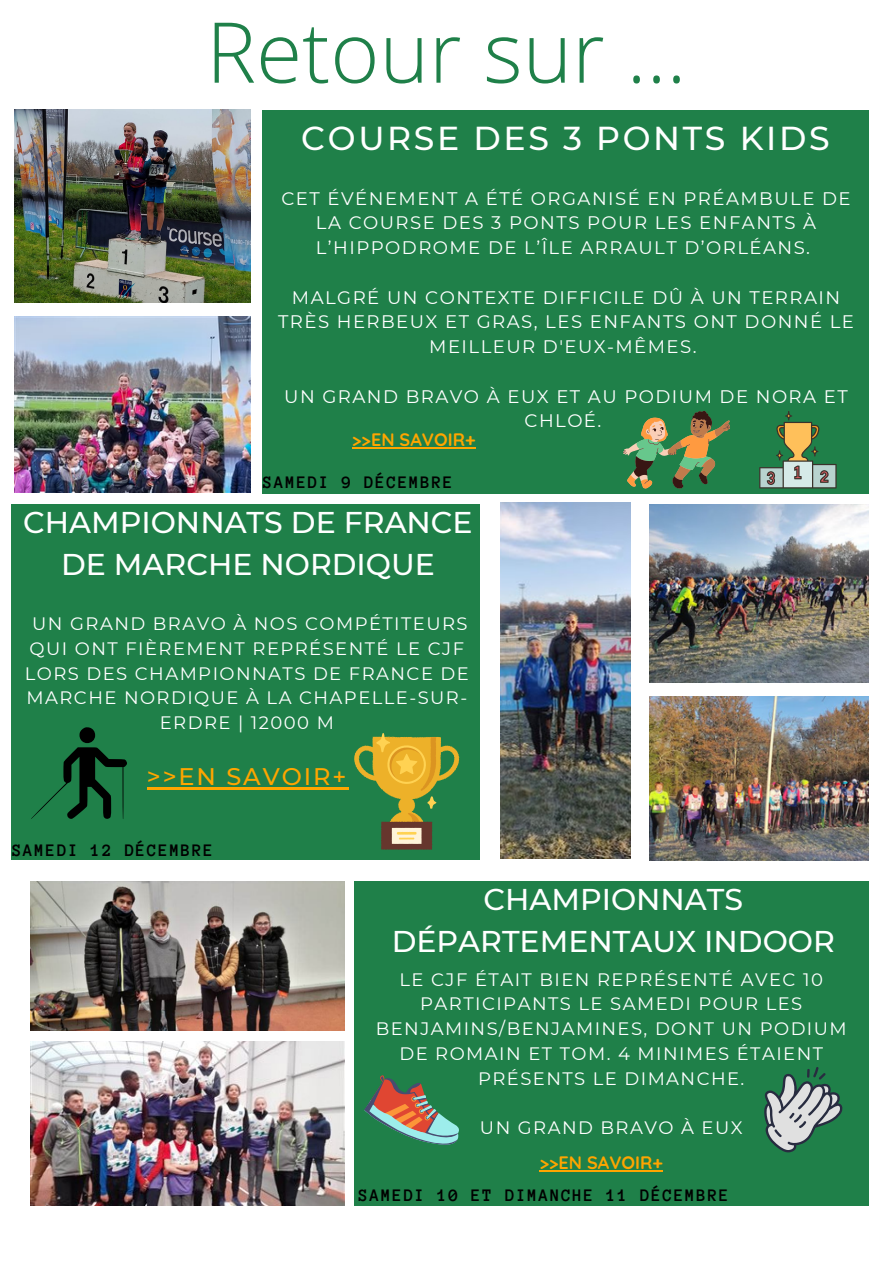
<style>
.page{position:relative;width:893px;height:1264px;background:#fff}
.page>*{position:absolute;margin:0;border:0;box-sizing:border-box;transform-origin:0 0}
.t1{font:300 83.85px "Open Sans";color:#1f8049}
.t2{font:500 33.15px "Montserrat";letter-spacing:.08em;color:#fff}
.t3{font:500 30px/41.5px "Montserrat";color:#fff;text-align:center}
.t4{font:500 24px "Montserrat";letter-spacing:.08em;color:#ffa500}
.t5{font:18.15px/24.8px "Montserrat";letter-spacing:.08em;color:#fff;text-align:center}
.t6{font:18px/24.8px "Montserrat";letter-spacing:.08em;color:#fff;text-align:center}
.t7{font:700 18px "Anonymous Pro";letter-spacing:.08em;color:#000}
.t8{font:700 18px "Quicksand";color:#ffa500}
</style>
<div class="page">
<div style="left:262px;top:110px;width:606px;height:383px;background:#1f8049"></div>
<div style="left:11px;top:504px;width:469px;height:356px;background:#1f8049"></div>
<hr style="left:147px;top:787px;width:201px;height:2px;background:#ffa500">
<div style="left:354px;top:881px;width:514px;height:324px;background:#1f8049"></div>
<svg style="left:623px;top:411px;width:107px;height:77px"></svg>
<img style="left:15px;top:316px;width:236px;height:177px">
<img style="left:15px;top:110px;width:236px;height:192px">
<img style="left:500px;top:502px;width:131px;height:356px">
<img style="left:649px;top:504px;width:219px;height:178px">
<img style="left:649px;top:696px;width:219px;height:164px">
<img style="left:31px;top:1041px;width:313px;height:164px">
<img style="left:31px;top:881px;width:313px;height:149px">
<svg style="left:759px;top:411px;width:77px;height:77px"></svg>
<svg style="left:31px;top:727px;width:96px;height:92px"></svg>
<svg style="left:354px;top:733px;width:105px;height:116px"></svg>
<svg style="left:364px;top:1075px;width:95px;height:69px"></svg>
<svg style="left:764px;top:1067px;width:78px;height:85px"></svg>
<hr style="left:352px;top:447px;width:123px;height:1px;background:#ffa500">
<hr style="left:539px;top:1170px;width:124px;height:1px;background:#ffa500">
<h1 class="t1" style="left:206px;top:-7px;width:482px">Retour sur ...</h1>
<h2 class="t2" style="left:301px;top:117px;width:529px">COURSE DES 3 PONTS KIDS</h2>
<p class="t5" style="left:281px;top:186px;width:570px">CET ÉVÉNEMENT A ÉTÉ ORGANISÉ EN PRÉAMBULE DE<br>LA COURSE DES 3 PONTS POUR LES ENFANTS À<br>L’HIPPODROME DE L’ÎLE ARRAULT D’ORLÉANS.</p>
<p class="t5" style="left:278px;top:285px;width:577px">MALGRÉ UN CONTEXTE DIFFICILE DÛ À UN TERRAIN<br>TRÈS HERBEUX ET GRAS, LES ENFANTS ONT DONNÉ LE<br>MEILLEUR D'EUX-MÊMES.</p>
<p class="t5" style="left:284px;top:383px;width:565px">UN GRAND BRAVO À EUX ET AU PODIUM DE NORA ET<br>CHLOÉ.</p>
<p class="t8" style="left:352px;top:428px;width:125px">&gt;&gt;EN SAVOIR+</p>
<p class="t7" style="left:263px;top:474px;width:191px">SAMEDI 9 DÉCEMBRE</p>
<h3 class="t3" style="left:23px;top:501px;width:451px">CHAMPIONNATS DE FRANCE<br>DE MARCHE NORDIQUE</h3>
<p class="t6" style="left:25px;top:611px;width:445px">UN GRAND BRAVO À NOS COMPÉTITEURS<br>QUI ONT FIÈREMENT REPRÉSENTÉ LE CJF<br>LORS DES CHAMPIONNATS DE FRANCE DE<br>MARCHE NORDIQUE À LA CHAPELLE-SUR-<br>ERDRE | 12000 M</p>
<h3 class="t4" style="left:147px;top:762px;width:201px">&gt;&gt;EN SAVOIR+</h3>
<p class="t7" style="left:12px;top:841px;width:203px">SAMEDI 12 DÉCEMBRE</p>
<h3 class="t3" style="left:392px;top:878px;width:444px">CHAMPIONNATS<br>DÉPARTEMENTAUX INDOOR</h3>
<p class="t6" style="left:376px;top:966px;width:472px">LE CJF ÉTAIT BIEN REPRÉSENTÉ AVEC 10<br>PARTICIPANTS LE SAMEDI POUR LES<br>BENJAMINS/BENJAMINES, DONT UN PODIUM<br>DE ROMAIN ET TOM. 4 MINIMES ÉTAIENT<br>PRÉSENTS LE DIMANCHE.</p>
<p class="t6" style="left:480px;top:1115px;width:264px">UN GRAND BRAVO À EUX</p>
<p class="t8" style="left:539px;top:1151px;width:125px">&gt;&gt;EN SAVOIR+</p>
<p class="t7" style="left:358px;top:1185px;width:372px">SAMEDI 10 ET DIMANCHE 11 DÉCEMBRE</p>
</div>
